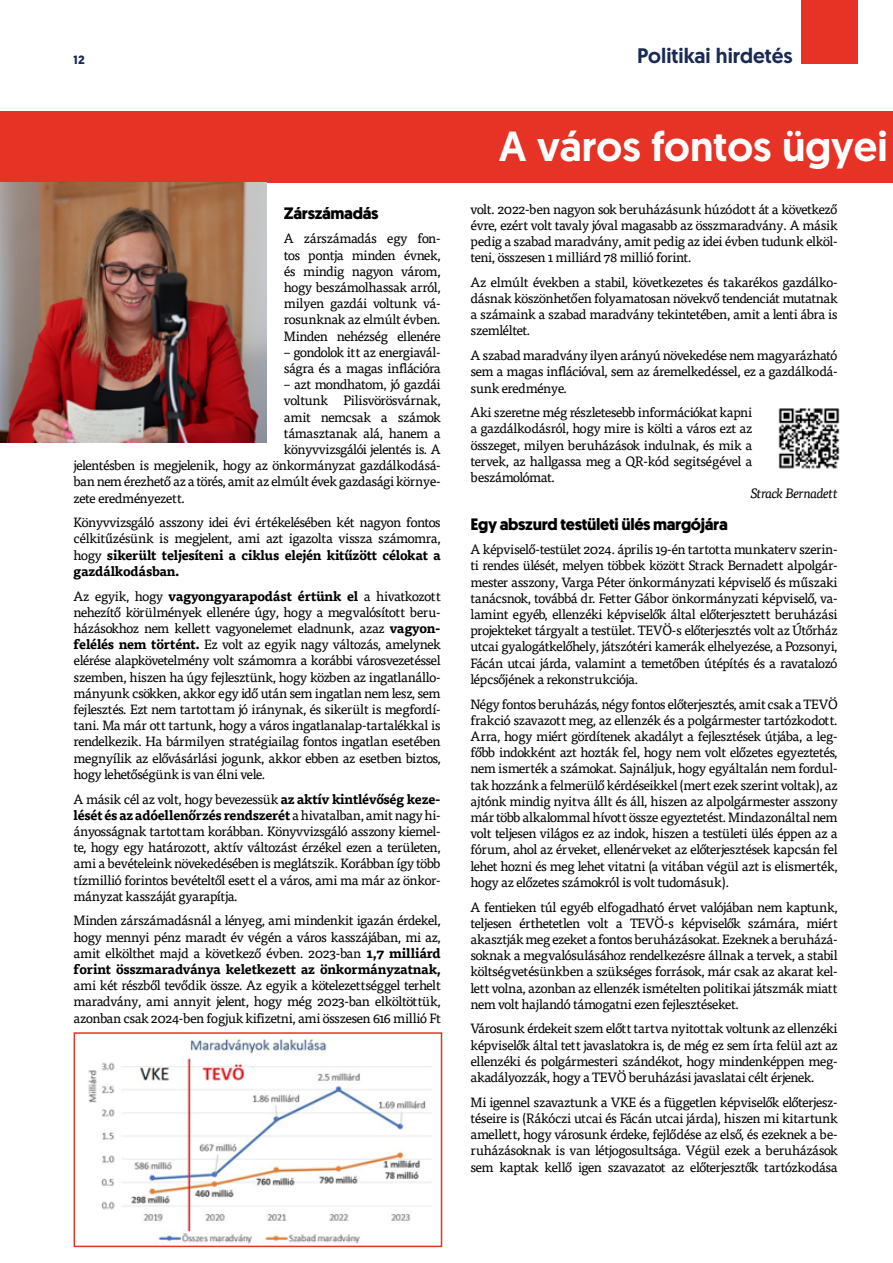
<style>
.page{position:relative;width:893px;height:1263px;background:#fff}
.page>*{position:absolute;margin:0;border:0;box-sizing:border-box;transform-origin:0 0}
.t1{font:500 42px "Geomanist";color:#fff}
.t2{font:500 21px "Geomanist";color:#1a2a53}
.t3{font:700 16.5px "Geomanist";letter-spacing:-.02em;color:#000}
.t4{font:13.5px/16.2px "Tisa Pro";letter-spacing:-.035em;color:#000;text-align:justify}
.t5{font:italic 13.5px "Tisa Pro";letter-spacing:-.045em;color:#000}
.t6{font:700 12px "Geomanist";color:#1a2a53}
.s1{font-weight:700}
</style>
<div class="page">
<img style="left:88px;top:1039px;width:344px;height:205px">
<div style="left:74px;top:1032px;width:368px;height:215px;border:2px solid #e63326"></div>
<div style="left:0;top:111px;width:893px;height:71px;background:#e63326"></div>
<img style="left:0;top:182px;width:267px;height:260px">
<div style="left:801px;top:0;width:57px;height:63px;background:#e63326"></div>
<img style="left:778px;top:408px;width:62px;height:61px">
<p class="t6" style="left:74px;top:52px;width:13px">12</p>
<p class="t3" style="left:284px;top:202px;width:96px">Zárszámadás</p>
<p class="t4" style="left:284px;top:230px;width:158px">A zárszámadás egy fon&shy;tos pontja minden évnek, és mindig nagyon várom, hogy beszámolhassak arról, milyen gazdái voltunk vá&shy;rosunknak az elmúlt évben.<br>Minden nehézség ellenére</p>
<p class="t4" style="left:284px;top:343px;width:158px">– gondolok itt az energiavál&shy;ságra és a magas inflációra</p>
<p class="t4" style="left:284px;top:375px;width:158px">– azt mondhatom, jó gazdái</p>
<p class="t4" style="left:284px;top:392px;width:158px">voltunk Pilisvörösvárnak,</p>
<p class="t4" style="left:284px;top:408px;width:158px">amit nemcsak a számok</p>
<p class="t4" style="left:284px;top:424px;width:158px">támasztanak alá, hanem a</p>
<p class="t4" style="left:284px;top:440px;width:158px">könyvvizsgálói jelentés is. A</p>
<p class="t4" style="left:74px;top:456px;width:369px">jelentésben is megjelenik, hogy az önkormányzat gazdálkodásá-</p>
<p class="t4" style="left:74px;top:473px;width:369px">ban nem érezhető az a törés, amit az elmúlt évek gazdasági környe-</p>
<p class="t4" style="left:74px;top:489px;width:113px">zete eredményezett.</p>
<p class="t4" style="left:74px;top:514px;width:369px">Könyvvizsgáló asszony idei évi értékelésében két nagyon fontos célkitűzésünk is megjelent, ami azt igazolta vissza számomra, hogy <span class="s1">sikerült teljesíteni a ciklus elején kitűzött célokat a gazdálkodásban.</span></p>
<p class="t4" style="left:74px;top:587px;width:369px">Az egyik, hogy <span class="s1">vagyongyarapodást értünk el</span> a hivatkozott nehezítő körülmények ellenére úgy, hogy a megvalósított beru&shy;házásokhoz nem kellett vagyonelemet eladnunk, azaz <span class="s1">vagyon&shy;felélés nem történt.</span> Ez volt az egyik nagy változás, amelynek elérése alapkövetelmény volt számomra a korábbi városvezetéssel szemben, hiszen ha úgy fejlesztünk, hogy közben az ingatlanállo&shy;mányunk csökken, akkor egy idő után sem ingatlan nem lesz, sem fejlesztés. Ezt nem tartottam jó iránynak, és sikerült is megfordí&shy;tani. Ma már ott tartunk, hogy a város ingatlanalap-tartalékkal is rendelkezik. Ha bármilyen stratégiailag fontos ingatlan esetében megnyílik az elővásárlási jogunk, akkor ebben az esetben biztos, hogy lehetőségünk is van élni vele.</p>
<p class="t4" style="left:74px;top:790px;width:369px">A másik cél az volt, hogy bevezessük <span class="s1">az aktív kintlévőség keze&shy;lését és az adóellenőrzés rendszerét</span> a hivatalban, amit nagy hi&shy;ányosságnak tartottam korábban. Könyvvizsgáló asszony kiemel&shy;te, hogy egy határozott, aktív változást érzékel ezen a területen, ami a bevételeink növekedésében is meglátszik. Korábban így több tízmillió forintos bevételtől esett el a város, ami ma már az önkor&shy;mányzat kasszáját gyarapítja.</p>
<p class="t4" style="left:74px;top:912px;width:369px">Minden zárszámadásnál a lényeg, ami mindenkit igazán érdekel, hogy mennyi pénz maradt év végén a város kasszájában, mi az, amit elkölthet majd a következő évben. 2023-ban <span class="s1">1,7 milliárd forint összmaradványa keletkezett az önkormányzatnak,</span></p>
<p class="t4" style="left:74px;top:976px;width:369px">ami két részből tevődik össze. Az egyik a kötelezettséggel terhelt maradvány, ami annyit jelent, hogy még 2023-ban elköltöttük, azonban csak 2024-ben fogjuk kifizetni, ami összesen 616 millió Ft</p>
<h2 class="t2" style="left:637px;top:42px;width:157px">Politikai hirdetés</h2>
<h1 class="t1" style="left:499px;top:119px;width:390px">A város fontos ügyei</h1>
<p class="t4" style="left:470px;top:200px;width:369px">volt. 2022-ben nagyon sok beruházásunk húzódott át a következő évre, ezért volt tavaly jóval magasabb az összmaradvány. A másik pedig a szabad maradvány, amit pedig az idei évben tudunk elköl&shy;teni, összesen 1 milliárd 78 millió forint.</p>
<p class="t4" style="left:470px;top:273px;width:369px">Az elmúlt években a stabil, következetes és takarékos gazdálko&shy;dásnak köszönhetően folyamatosan növekvő tendenciát mutatnak a számaink a szabad maradvány tekintetében, amit a lenti ábra is szemléltet.</p>
<p class="t4" style="left:470px;top:346px;width:369px">A szabad maradvány ilyen arányú növekedése nem magyarázható sem a magas inflációval, sem az áremelkedéssel, ez a gazdálkodá&shy;sunk eredménye.</p>
<p class="t4" style="left:470px;top:404px;width:283px">Aki szeretne még részletesebb információkat kapni a gazdálkodásról, hogy mire is költi a város ezt az összeget, milyen beruházások indulnak, és mik a tervek, az hallgassa meg a QR-kód segitségével a beszámolómat.</p>
<p class="t5" style="left:750px;top:484px;width:89px">Strack Bernadett</p>
<p class="t3" style="left:470px;top:513px;width:259px">Egy abszurd testületi ülés margójára</p>
<p class="t4" style="left:470px;top:541px;width:369px">A képviselő-testület 2024. április 19-én tartotta munkaterv szerin&shy;ti rendes ülését, melyen többek között Strack Bernadett alpolgár&shy;mester asszony, Varga Péter önkormányzati képviselő és műszaki tanácsnok, továbbá dr. Fetter Gábor önkormányzati képviselő, va&shy;lamint egyéb, ellenzéki képviselők által előterjesztett beruházási projekteket tárgyalt a testület. TEVÖ-s előterjesztés volt az Útőrház utcai gyalogátkelőhely, játszótéri kamerák elhelyezése, a Pozsonyi, Fácán utcai járda, valamint a temetőben útépítés és a ravatalozó lépcsőjének a rekonstrukciója.</p>
<p class="t4" style="left:470px;top:695px;width:369px">Négy fontos beruházás, négy fontos előterjesztés, amit csak a TEVÖ frakció szavazott meg, az ellenzék és a polgármester tartózkodott.<br>Arra, hogy miért gördítenek akadályt a fejlesztések útjába, a leg&shy;főbb indokként azt hozták fel, hogy nem volt előzetes egyeztetés, nem ismerték a számokat. Sajnáljuk, hogy egyáltalán nem fordul&shy;tak hozzánk a felmerülő kérdéseikkel (mert ezek szerint voltak), az ajtónk mindig nyitva állt és áll, hiszen az alpolgármester asszony már több alkalommal hívott össze egyeztetést. Mindazonáltal nem volt teljesen világos ez az indok, hiszen a testületi ülés éppen az a fórum, ahol az érveket, ellenérveket az előterjesztések kapcsán fel lehet hozni és meg lehet vitatni (a vitában végül azt is elismerték, hogy az előzetes számokról is volt tudomásuk).</p>
<p class="t4" style="left:470px;top:898px;width:369px">A fentieken túl egyéb elfogadható érvet valójában nem kaptunk, teljesen érthetetlen volt a TEVÖ-s képviselők számára, miért akasztják meg ezeket a fontos beruházásokat. Ezeknek a beruházá&shy;soknak a megvalósulásához rendelkezésre állnak a tervek, a stabil költségvetésünkben a szükséges források, már csak az akarat kel&shy;lett volna, azonban az ellenzék ismételten politikai játszmák miatt nem volt hajlandó támogatni ezen fejlesztéseket.</p>
<p class="t4" style="left:470px;top:1020px;width:369px">Városunk érdekeit szem előtt tartva nyitottak voltunk az ellenzéki képviselők által tett javaslatokra is, de még ez sem írta felül azt az ellenzéki és polgármesteri szándékot, hogy mindenképpen meg&shy;akadályozzák, hogy a TEVÖ beruházási javaslatai célt érjenek.</p>
<p class="t4" style="left:470px;top:1093px;width:369px">Mi igennel szavaztunk a VKE és a független képviselők előterjesz&shy;téseire is (Rákóczi utcai és Fácán utcai járda), hiszen mi kitartunk amellett, hogy városunk érdeke, fejlődése az első, és ezeknek a be&shy;ruházásoknak is van létjogosultsága. Végül ezek a beruházások sem kaptak kellő igen szavazatot az előterjesztők tartózkodása</p>
</div>
